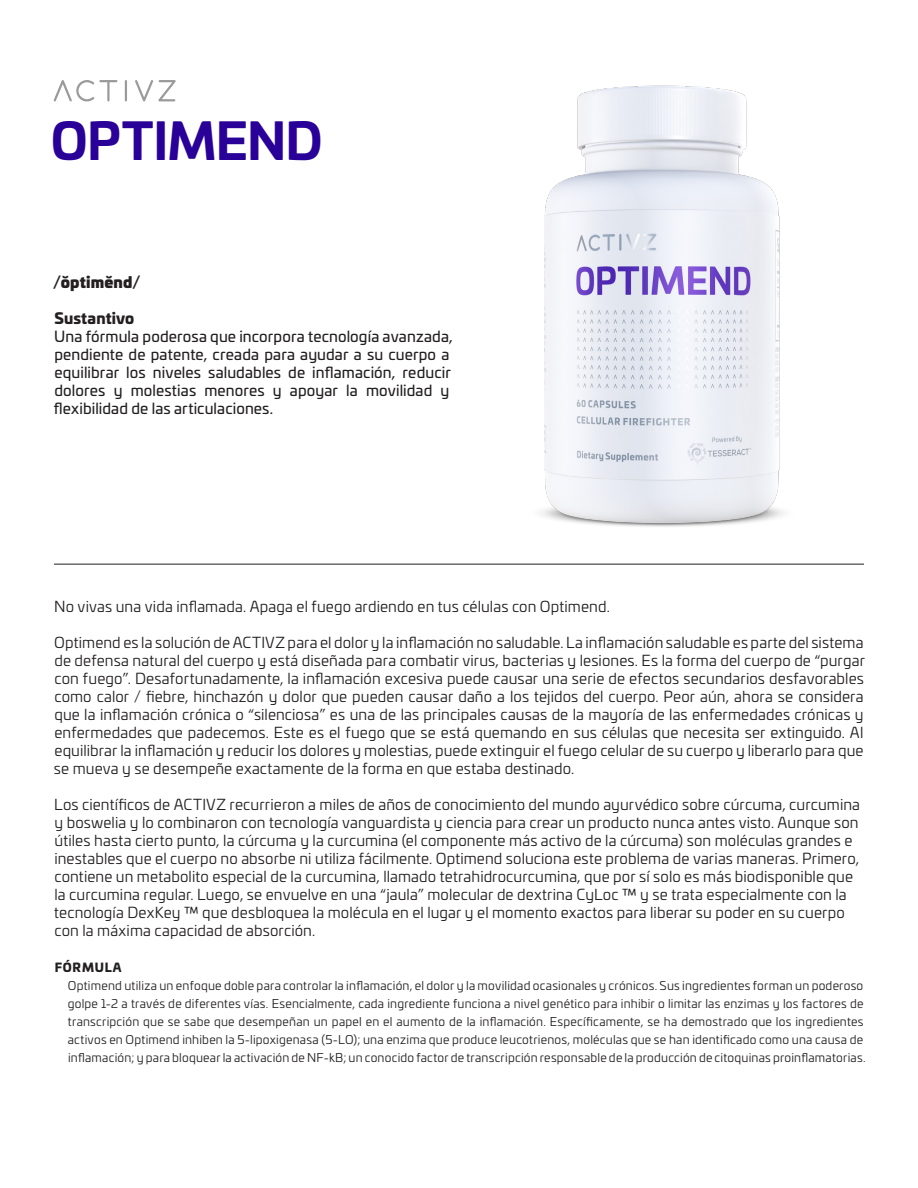
<style>
.page{position:relative;width:918px;height:1188px;background:#fff}
.page>*{position:absolute;margin:0;border:0;box-sizing:border-box;transform-origin:0 0}
.t1{font:700 49.95px "Univia Pro";letter-spacing:-.015em;color:#290098}
.t2{font:15px/18px "Univia Pro";letter-spacing:.005em;color:#231f20;text-align:justify}
.t3{font:15px/18px "Univia Pro";letter-spacing:.005em;color:#231f20}
.t4{font:15px "Univia Pro Ultra";letter-spacing:.01em;color:#231f20}
.t5{font:900 15px "Univia Pro";letter-spacing:.01em;color:#231f20}
.t6{font:12px/18px "Univia Pro";letter-spacing:.015em;color:#231f20}
.t7{font:900 12px "Univia Pro";letter-spacing:.065em;color:#231f20}
</style>
<div class="page">
<hr style="left:54px;top:564px;width:810px;height:1px;background:#231f20">
<hr style="left:125px;top:80px;width:2px;height:21px;background:#9a9a9a">
<svg style="left:54px;top:80px;width:63px;height:22px"></svg>
<svg style="left:135px;top:80px;width:41px;height:21px"></svg>
<img style="left:541px;top:85px;width:243px;height:442px">
<p class="t1" style="left:51px;top:102px;width:274px">OPTIMEND</p>
<p class="t4" style="left:53px;top:270px;width:88px">/ŏptimĕnd/</p>
<p class="t5" style="left:54px;top:306px;width:81px">Sustantivo</p>
<p class="t3" style="left:54px;top:327px;width:400px">Una fórmula poderosa que incorpora tecnología avanzada, pendiente de patente, creada para ayudar a su cuerpo a equilibrar los niveles saludables de inflamación, reducir dolores y molestias menores y apoyar la movilidad y flexibilidad de las articulaciones.</p>
<p class="t2" style="left:54px;top:597px;width:557px">No vivas una vida inflamada. Apaga el fuego ardiendo en tus células con Optimend.</p>
<p class="t2" style="left:54px;top:633px;width:813px">Optimend es la solución de ACTIVZ para el dolor y la inflamación no saludable. La inflamación saludable es parte del sistema de defensa natural del cuerpo y está diseñada para combatir virus, bacterias y lesiones. Es la forma del cuerpo de “purgar con fuego”. Desafortunadamente, la inflamación excesiva puede causar una serie de efectos secundarios desfavorables como calor / fiebre, hinchazón y dolor que pueden causar daño a los tejidos del cuerpo. Peor aún, ahora se considera que la inflamación crónica o “silenciosa” es una de las principales causas de la mayoría de las enfermedades crónicas y enfermedades que padecemos. Este es el fuego que se está quemando en sus células que necesita ser extinguido. Al equilibrar la inflamación y reducir los dolores y molestias, puede extinguir el fuego celular de su cuerpo y liberarlo para que se mueva y se desempeñe exactamente de la forma en que estaba destinado.</p>
<p class="t2" style="left:54px;top:795px;width:807px;text-align:left">Los científicos de ACTIVZ recurrieron a miles de años de conocimiento del mundo ayurvédico sobre cúrcuma, curcumina y boswelia y lo combinaron con tecnología vanguardista y ciencia para crear un producto nunca antes visto. Aunque son útiles hasta cierto punto, la cúrcuma y la curcumina (el componente más activo de la cúrcuma) son moléculas grandes e inestables que el cuerpo no absorbe ni utiliza fácilmente. Optimend soluciona este problema de varias maneras. Primero, contiene un metabolito especial de la curcumina, llamado tetrahidrocurcumina, que por sí solo es más biodisponible que la curcumina regular. Luego, se envuelve en una “jaula” molecular de dextrina CyLoc ™ y se trata especialmente con la tecnología DexKey ™ que desbloquea la molécula en el lugar y el momento exactos para liberar su poder en su cuerpo con la máxima capacidad de absorción.</p>
<p class="t7" style="left:55px;top:958px;width:68px">FÓRMULA</p>
<p class="t6" style="left:68px;top:976px;width:799px">Optimend utiliza un enfoque doble para controlar la inflamación, el dolor y la movilidad ocasionales y crónicos. Sus ingredientes forman un poderoso golpe 1-2 a través de diferentes vías. Esencialmente, cada ingrediente funciona a nivel genético para inhibir o limitar las enzimas y los factores de transcripción que se sabe que desempeñan un papel en el aumento de la inflamación. Específicamente, se ha demostrado que los ingredientes activos en Optimend inhiben la 5-lipoxigenasa (5-LO); una enzima que produce leucotrienos, moléculas que se han identificado como una causa de inflamación; y para bloquear la activación de NF-kB; un conocido factor de transcripción responsable de la producción de citoquinas proinflamatorias.</p>
</div>
